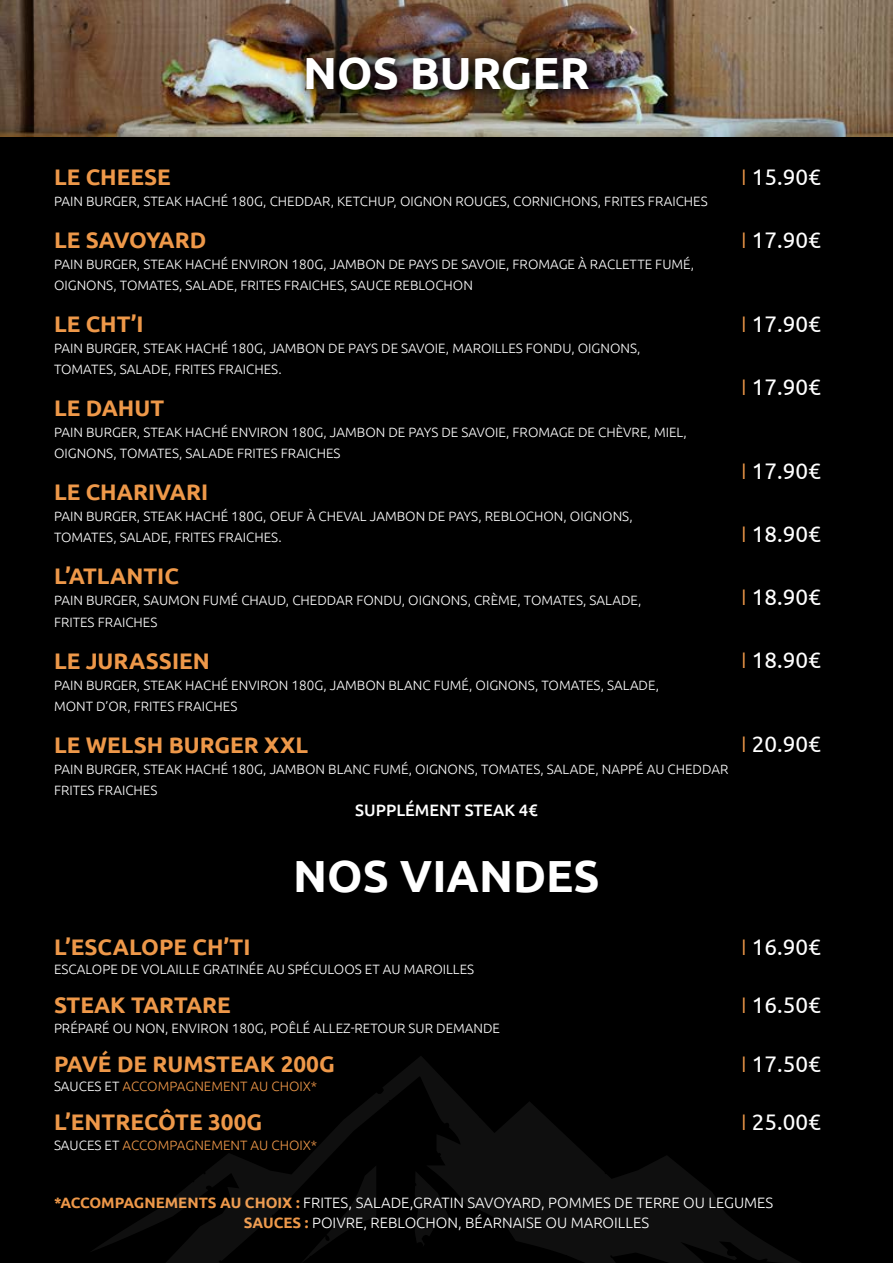
<style>
.page{position:relative;width:893px;height:1263px;background:#000}
.page>*{position:absolute;margin:0;border:0;box-sizing:border-box;transform-origin:0 0}
.t1{font:700 45px "Ubuntu";color:#fff}
.t2{font:700 22.5px "Ubuntu";color:#ee9849}
.t3{font:22.5px "Ubuntu";color:#fff}
.t4{font:500 16.5px "Ubuntu";color:#fff}
.t5{font:300 15px/19.5px "Ubuntu";color:#fff}
.t6{font:300 13.5px/21px "Ubuntu";color:#fff}
.t7{font:300 13.5px "Ubuntu";color:#ee9849}
.s1{font-weight:300;color:#ee9849}
.s2{color:#fff}
.s3{font-weight:700;color:#ee9849}
</style>
<div class="page">
<img style="left:0;top:0;width:893px;height:137px">
<img style="left:296px;top:47px;width:308px;height:58px">
<svg style="left:92px;top:1056px;width:709px;height:207px"></svg>
<h1 class="t1" style="left:303px;top:46px;width:288px">NOS BURGER</h1>
<h2 class="t2" style="left:54px;top:164px;width:118px">LE CHEESE</h2>
<p class="t6" style="left:54px;top:191px;width:655px">PAIN BURGER, STEAK HACHÉ 180G, CHEDDAR, KETCHUP, OIGNON ROUGES, CORNICHONS, FRITES FRAICHES</p>
<h2 class="t2" style="left:54px;top:227px;width:154px">LE SAVOYARD</h2>
<p class="t6" style="left:54px;top:254px;width:642px">PAIN BURGER, STEAK HACHÉ ENVIRON 180G, JAMBON DE PAYS DE SAVOIE, FROMAGE À RACLETTE FUMÉ,<br>OIGNONS, TOMATES, SALADE, FRITES FRAICHES, SAUCE REBLOCHON</p>
<h2 class="t2" style="left:54px;top:311px;width:91px">LE CHT’I</h2>
<p class="t6" style="left:54px;top:338px;width:588px">PAIN BURGER, STEAK HACHÉ 180G, JAMBON DE PAYS DE SAVOIE, MAROILLES FONDU, OIGNONS,<br>TOMATES, SALADE, FRITES FRAICHES.</p>
<h2 class="t2" style="left:54px;top:395px;width:112px">LE DAHUT</h2>
<p class="t6" style="left:54px;top:422px;width:634px">PAIN BURGER, STEAK HACHÉ ENVIRON 180G, JAMBON DE PAYS DE SAVOIE, FROMAGE DE CHÈVRE, MIEL,<br>OIGNONS, TOMATES, SALADE FRITES FRAICHES</p>
<h2 class="t2" style="left:54px;top:479px;width:156px">LE CHARIVARI</h2>
<p class="t6" style="left:54px;top:506px;width:580px">PAIN BURGER, STEAK HACHÉ 180G, OEUF À CHEVAL JAMBON DE PAYS, REBLOCHON, OIGNONS,<br>TOMATES, SALADE, FRITES FRAICHES.</p>
<h2 class="t2" style="left:54px;top:563px;width:126px">L’ATLANTIC</h2>
<p class="t6" style="left:54px;top:590px;width:589px">PAIN BURGER, SAUMON FUMÉ CHAUD, CHEDDAR FONDU, OIGNONS, CRÈME, TOMATES, SALADE,<br>FRITES FRAICHES</p>
<h2 class="t2" style="left:54px;top:647px;width:157px">LE JURASSIEN</h2>
<p class="t6" style="left:54px;top:674px;width:607px">PAIN BURGER, STEAK HACHÉ ENVIRON 180G, JAMBON BLANC FUMÉ, OIGNONS, TOMATES, SALADE,<br>MONT D’OR, FRITES FRAICHES</p>
<h2 class="t2" style="left:54px;top:731px;width:256px">LE WELSH BURGER XXL</h2>
<p class="t6" style="left:54px;top:758px;width:676px">PAIN BURGER, STEAK HACHÉ 180G, JAMBON BLANC FUMÉ, OIGNONS, TOMATES, SALADE, NAPPÉ AU CHEDDAR<br>FRITES FRAICHES</p>
<p class="t4" style="left:355px;top:799px;width:184px">SUPPLÉMENT STEAK 4€</p>
<h2 class="t3" style="left:741px;top:164px;width:81px"><span class="s1">I</span> 15.90€</h2>
<h2 class="t3" style="left:741px;top:227px;width:81px"><span class="s1">I</span> 17.90€</h2>
<h2 class="t3" style="left:741px;top:311px;width:81px"><span class="s1">I</span> 17.90€</h2>
<h2 class="t3" style="left:741px;top:374px;width:81px"><span class="s1">I</span> 17.90€</h2>
<h2 class="t3" style="left:741px;top:458px;width:81px"><span class="s1">I</span> 17.90€</h2>
<h2 class="t3" style="left:741px;top:521px;width:81px"><span class="s1">I</span> 18.90€</h2>
<h2 class="t3" style="left:741px;top:584px;width:81px"><span class="s1">I</span> 18.90€</h2>
<h2 class="t3" style="left:741px;top:647px;width:81px"><span class="s1">I</span> 18.90€</h2>
<h2 class="t3" style="left:741px;top:731px;width:81px"><span class="s1">I</span> 20.90€</h2>
<h1 class="t1" style="left:293px;top:848px;width:308px">NOS VIANDES</h1>
<h2 class="t2" style="left:54px;top:933px;width:198px">L’ESCALOPE CH’TI</h2>
<p class="t6" style="left:54px;top:958px;width:422px">ESCALOPE DE VOLAILLE GRATINÉE AU SPÉCULOOS ET AU MAROILLES</p>
<h2 class="t2" style="left:54px;top:991px;width:178px">STEAK TARTARE</h2>
<p class="t6" style="left:54px;top:1017px;width:448px">PRÉPARÉ OU NON, ENVIRON 180G, POÊLÉ ALLEZ-RETOUR SUR DEMANDE</p>
<h2 class="t2" style="left:54px;top:1050px;width:282px">PAVÉ DE RUMSTEAK 200G</h2>
<p class="t7" style="left:54px;top:1078px;width:265px"><span class="s2">SAUCES ET</span> ACCOMPAGNEMENT AU CHOIX*</p>
<h2 class="t2" style="left:54px;top:1108px;width:210px">L’ENTRECÔTE 300G</h2>
<p class="t7" style="left:54px;top:1137px;width:265px"><span class="s2">SAUCES ET</span> ACCOMPAGNEMENT AU CHOIX*</p>
<h2 class="t3" style="left:741px;top:933px;width:81px"><span class="s1">I</span> 16.90€</h2>
<h2 class="t3" style="left:741px;top:991px;width:81px"><span class="s1">I</span> 16.50€</h2>
<h2 class="t3" style="left:741px;top:1050px;width:81px"><span class="s1">I</span> 17.50€</h2>
<h2 class="t3" style="left:741px;top:1108px;width:81px"><span class="s1">I</span> 25.00€</h2>
<p class="t5" style="left:244px;top:1193px;width:531px;text-indent:-190px"><span class="s3">*ACCOMPAGNEMENTS AU CHOIX :</span> FRITES, SALADE,GRATIN SAVOYARD, POMMES DE TERRE OU LEGUMES<br><span class="s3">SAUCES :</span> POIVRE, REBLOCHON, BÉARNAISE OU MAROILLES</p>
</div>
